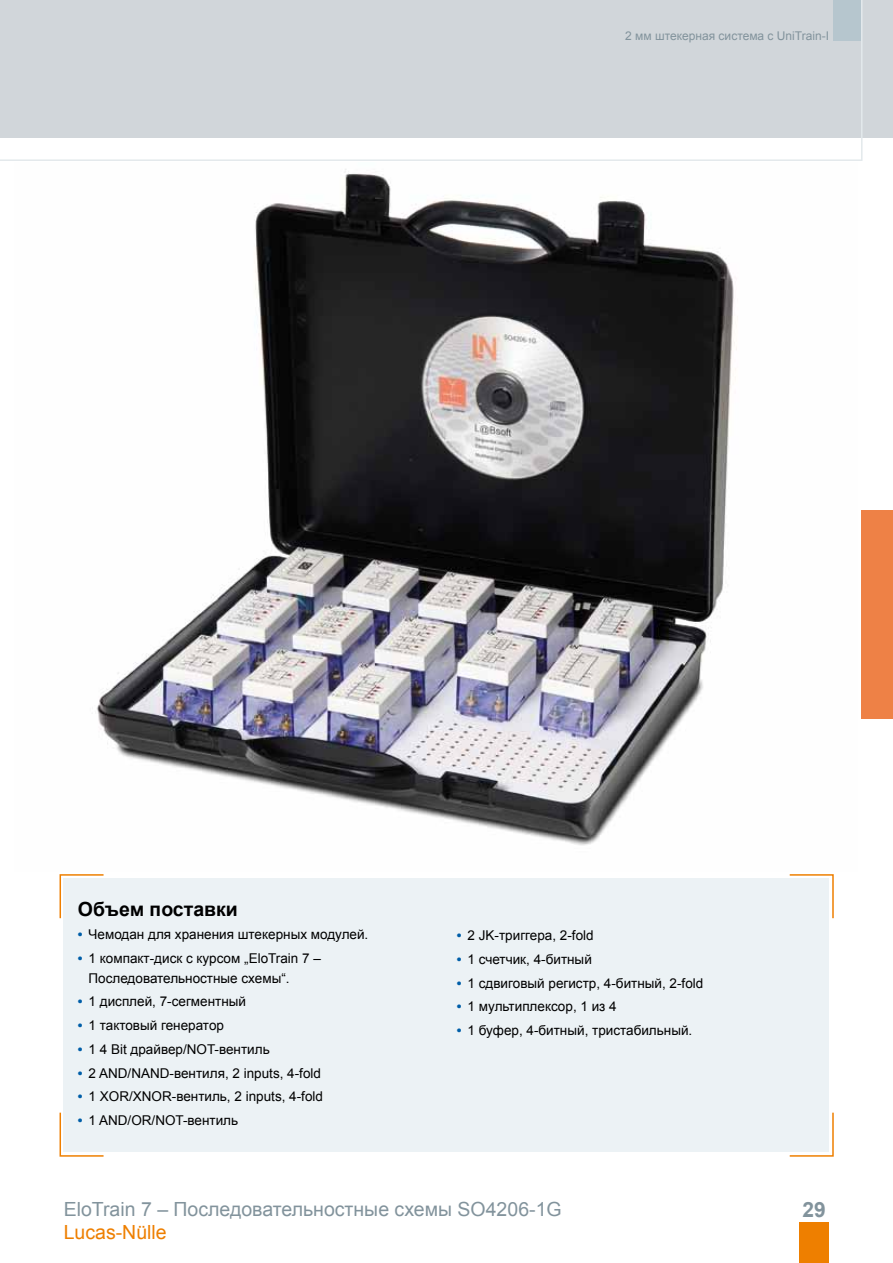
<style>
.page{position:relative;width:893px;height:1263px;background:#fff}
.page>*{position:absolute;margin:0;border:0;box-sizing:border-box;transform-origin:0 0}
.t1{font:700 21px "Arial";color:#82939c}
.t2{font:19.5px "Arial";color:#82939c}
.t3{font:700 19.5px "Arial";color:#000}
.t4{font:19.5px "Arial";color:#ee7f00}
.t5{font:13.5px/19.5px "Arial";color:#000}
.t6{font:12px "Arial";color:#82939c}
.s1{font-weight:700;color:#005ea8}
</style>
<div class="page">
<div style="left:0;top:0;width:893px;height:138px;background:#d1d6da"></div>
<svg style="left:0;top:0;width:863px;height:161px"></svg>
<img style="left:96px;top:169px;width:641px;height:677px">
<div style="left:64px;top:878px;width:765px;height:274px;background:#ecf2f5"></div>
<svg style="left:59px;top:874px;width:45px;height:46px"></svg>
<svg style="left:789px;top:1112px;width:45px;height:45px"></svg>
<svg style="left:789px;top:874px;width:45px;height:45px"></svg>
<svg style="left:59px;top:1111px;width:45px;height:46px"></svg>
<div style="left:861px;top:510px;width:32px;height:209px;background:#ee8146"></div>
<div style="left:799px;top:1222px;width:30px;height:41px;background:#ee7f00"></div>
<p class="t6" style="left:625px;top:28px;width:205px">2 мм штекерная система с UniTrain-I</p>
<h2 class="t3" style="left:78px;top:896px;width:161px">Объем поставки</h2>
<p class="t5" style="left:78px;top:925px;width:292px"><span class="s1">•</span> Чемодан для хранения штекерных модулей.</p>
<p class="t5" style="left:89px;top:949px;width:234px;text-indent:-11px"><span class="s1">•</span> 1 компакт-диск с курсом „EloTrain 7 –<br>Последовательностные схемы“.</p>
<p class="t5" style="left:78px;top:992px;width:170px"><span class="s1">•</span> 1 дисплей, 7-сегментный</p>
<p class="t5" style="left:78px;top:1016px;width:148px"><span class="s1">•</span> 1 тактовый генератор</p>
<p class="t5" style="left:78px;top:1039px;width:193px"><span class="s1">•</span> 1 4 Bit драйвер/NOT-вентиль</p>
<p class="t5" style="left:78px;top:1063px;width:245px"><span class="s1">•</span> 2 AND/NAND-вентиля, 2 inputs, 4-fold</p>
<p class="t5" style="left:78px;top:1087px;width:247px"><span class="s1">•</span> 1 XOR/XNOR-вентиль, 2 inputs, 4-fold</p>
<p class="t5" style="left:78px;top:1111px;width:162px"><span class="s1">•</span> 1 AND/OR/NOT-вентиль</p>
<p class="t5" style="left:457px;top:926px;width:138px"><span class="s1">•</span> 2 JK-триггера, 2-fold</p>
<p class="t5" style="left:457px;top:949px;width:136px"><span class="s1">•</span> 1 счетчик, 4-битный</p>
<p class="t5" style="left:457px;top:973px;width:248px"><span class="s1">•</span> 1 сдвиговый регистр, 4-битный, 2-fold</p>
<p class="t5" style="left:457px;top:997px;width:161px"><span class="s1">•</span> 1 мультиплексор, 1 из 4</p>
<p class="t5" style="left:457px;top:1021px;width:237px"><span class="s1">•</span> 1 буфер, 4-битный, тристабильный.</p>
<h2 class="t2" style="left:64px;top:1196px;width:499px">EloTrain 7 – Последовательностные схемы SO4206-1G</h2>
<h2 class="t4" style="left:64px;top:1219px;width:104px">Lucas-Nülle</h2>
<h1 class="t1" style="left:803px;top:1195px;width:25px">29</h1>
</div>
